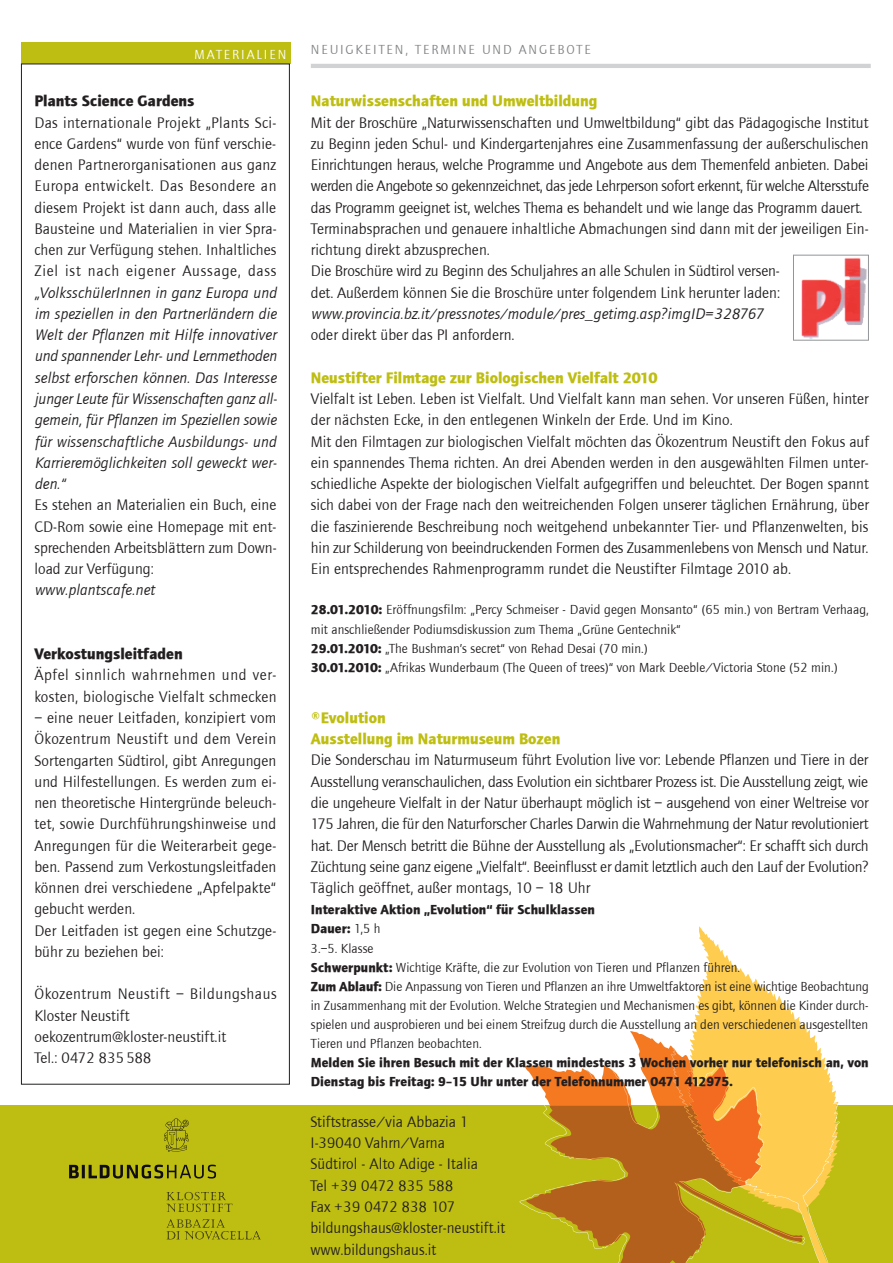
<style>
.page{position:relative;width:893px;height:1263px;background:#fff}
.page>*{position:absolute;margin:0;border:0;box-sizing:border-box;transform-origin:0 0}
.t1{font:15.75px/21.3px "Foundry Journal";letter-spacing:.005em;color:#231f20}
.t2{font:italic 15.75px/21.3px "Foundry Journal";letter-spacing:.01em;color:#231f20;text-align:justify}
.t3{font:700 15.75px/21.3px "Foundry Journal";color:#bebe12}
.t4{font:15.75px/21.3px "Foundry Journal";letter-spacing:.025em;color:#231f20}
.t5{font:700 15.75px "Foundry Journal";color:#231f20}
.t6{font:13.5px/19.2px "Foundry Journal";letter-spacing:.005em;color:#231f20}
.t7{font:700 13.5px/19.2px "Foundry Journal";letter-spacing:.005em;color:#231f20}
.t8{font:13.5px "Foundry Journal";letter-spacing:.14em;color:#808285}
.t9{font:13.5px "Foundry Journal";letter-spacing:.14em;color:#fff}
.s1{font-weight:700}
</style>
<div class="page">
<div style="left:0;top:1106px;width:893px;height:157px;background:#bebe12"></div>
<svg style="left:693px;top:926px;width:147px;height:337px"></svg>
<svg style="left:517px;top:1027px;width:288px;height:236px"></svg>
<svg style="left:523px;top:1031px;width:280px;height:232px"></svg>
<svg style="left:540px;top:1056px;width:263px;height:207px"></svg>
<svg style="left:69px;top:1118px;width:191px;height:121px"></svg>
<div style="left:21px;top:43px;width:270px;height:21px;background:#bebe12"></div>
<hr style="left:311px;top:64px;width:560px;height:4px;background:#d1d2d4">
<img style="left:801px;top:258px;width:66px;height:80px">
<div style="left:793px;top:255px;width:76px;height:85px;border:1px solid #939598"></div>
<p class="t9" style="left:195px;top:47px;width:93px">MATERIALIEN</p>
<p class="t5" style="left:34px;top:92px;width:162px">Plants Science Gardens</p>
<p class="t1" style="left:34px;top:112px;width:244px;text-align:justify">Das internationale Projekt „Plants Sci&shy;ence Gardens“ wurde von fünf verschie&shy;denen Partnerorganisationen aus ganz Europa entwickelt. Das Besondere an diesem Projekt ist dann auch, dass alle Bausteine und Materialien in vier Spra&shy;chen zur Verfügung stehen. Inhaltliches Ziel ist nach eigener Aussage, dass</p>
<p class="t2" style="left:34px;top:282px;width:244px">„VolksschülerInnen in ganz Europa und im speziellen in den Partnerländern die Welt der Pflanzen mit Hilfe innovativer und spannender Lehr- und Lernmethoden selbst erforschen können. Das Interesse junger Leute für Wissenschaften ganz all&shy;gemein, für Pflanzen im Speziellen sowie für wissenschaftliche Ausbildungs- und Karrieremöglichkeiten soll geweckt wer&shy;den.“</p>
<p class="t1" style="left:34px;top:495px;width:244px;text-align:justify">Es stehen an Materialien ein Buch, eine CD-Rom sowie eine Homepage mit ent&shy;sprechenden Arbeitsblättern zum Down&shy;load zur Verfügung:</p>
<p class="t2" style="left:34px;top:580px;width:122px">www.plantscafe.net</p>
<p class="t5" style="left:34px;top:645px;width:150px">Verkostungsleitfaden</p>
<p class="t4" style="left:34px;top:665px;width:244px">Äpfel sinnlich wahrnehmen und ver&shy;kosten, biologische Vielfalt schmecken</p>
<p class="t1" style="left:34px;top:707px;width:244px">– eine neuer Leitfaden, konzipiert vom Ökozentrum Neustift und dem Verein Sortengarten Südtirol, gibt Anregungen und Hilfestellungen. Es werden zum ei&shy;nen theoretische Hintergründe beleuch&shy;tet, sowie Durchführungshinweise und Anregungen für die Weiterarbeit gege&shy;ben. Passend zum Verkostungsleitfaden können drei verschiedene „Apfelpakte“ gebucht werden.<br>Der Leitfaden ist gegen eine Schutzge&shy;bühr zu beziehen bei:</p>
<p class="t1" style="left:34px;top:984px;width:244px">Ökozentrum Neustift – Bildungshaus<br>Kloster Neustift oekozentrum@kloster-neustift.it<br>Tel.: 0472 835 588</p>
<p class="t8" style="left:311px;top:42px;width:281px">NEUIGKEITEN, TERMINE UND ANGEBOTE</p>
<p class="t3" style="left:311px;top:90px;width:288px">Naturwissenschaften und Umweltbildung</p>
<p class="t1" style="left:311px;top:112px;width:560px">Mit der Broschüre „Naturwissenschaften und Umweltbildung“ gibt das Pädagogische Institut zu Beginn jeden Schul- und Kindergartenjahres eine Zusammenfassung der außerschulischen Einrichtungen heraus, welche Programme und Angebote aus dem Themenfeld anbieten. Dabei werden die Angebote so gekennzeichnet, das jede Lehrperson sofort erkennt, für welche Altersstufe das Programm geeignet ist, welches Thema es behandelt und wie lange das Programm dauert.<br>Terminabsprachen und genauere inhaltliche Abmachungen sind dann mit der jeweiligen Ein&shy;richtung direkt abzusprechen.<br>Die Broschüre wird zu Beginn des Schuljahres an alle Schulen in Südtirol versen-<br>det. Außerdem können Sie die Broschüre unter folgendem Link herunter laden:</p>
<p class="t2" style="left:311px;top:303px;width:454px">www.provincia.bz.it/pressnotes/module/pres_getimg.asp?imgID=328767</p>
<p class="t1" style="left:311px;top:325px;width:205px">oder direkt über das PI anfordern.</p>
<p class="t3" style="left:311px;top:367px;width:348px">Neustifter Filmtage zur Biologischen Vielfalt 2010</p>
<p class="t1" style="left:311px;top:388px;width:559px">Vielfalt ist Leben. Leben ist Vielfalt. Und Vielfalt kann man sehen. Vor unseren Füßen, hinter der nächsten Ecke, in den entlegenen Winkeln der Erde. Und im Kino.<br>Mit den Filmtagen zur biologischen Vielfalt möchten das Ökozentrum Neustift den Fokus auf ein spannendes Thema richten. An drei Abenden werden in den ausgewählten Filmen unter&shy;schiedliche Aspekte der biologischen Vielfalt aufgegriffen und beleuchtet. Der Bogen spannt sich dabei von der Frage nach den weitreichenden Folgen unserer täglichen Ernährung, über die faszinierende Beschreibung noch weitgehend unbekannter Tier- und Pflanzenwelten, bis hin zur Schilderung von beeindruckenden Formen des Zusammenlebens von Mensch und Natur.<br>Ein entsprechendes Rahmenprogramm rundet die Neustifter Filmtage 2010 ab.</p>
<p class="t6" style="left:311px;top:601px;width:559px"><span class="s1">28.01.2010:</span> Eröffnungsfilm: „Percy Schmeiser - David gegen Monsanto“ (65 min.) von Bertram Verhaag, mit anschließender Podiumsdiskussion zum Thema „Grüne Gentechnik“<br><span class="s1">29.01.2010:</span> „The Bushman’s secret“ von Rehad Desai (70 min.)<br><span class="s1">30.01.2010:</span> „Afrikas Wunderbaum (The Queen of trees)“ von Mark Deeble/Victoria Stone (52 min.)</p>
<p class="t3" style="left:311px;top:707px;width:251px">®Evolution<br>Ausstellung im Naturmuseum Bozen</p>
<p class="t1" style="left:311px;top:750px;width:559px;text-align:justify">Die Sonderschau im Naturmuseum führt Evolution live vor: Lebende Pflanzen und Tiere in der Ausstellung veranschaulichen, dass Evolution ein sichtbarer Prozess ist. Die Ausstellung zeigt, wie die ungeheure Vielfalt in der Natur überhaupt möglich ist – ausgehend von einer Weltreise vor 175 Jahren, die für den Naturforscher Charles Darwin die Wahrnehmung der Natur revolutioniert hat. Der Mensch betritt die Bühne der Ausstellung als „Evolutionsmacher“: Er schafft sich durch Züchtung seine ganz eigene „Vielfalt“. Beeinflusst er damit letztlich auch den Lauf der Evolution?<br>Täglich geöffnet, außer montags, 10 – 18 Uhr</p>
<p class="t6" style="left:311px;top:900px;width:559px"><span class="s1">Interaktive Aktion „Evolution“ für Schulklassen<br>Dauer:</span> 1,5 h<br>3.–5. Klasse<br><span class="s1">Schwerpunkt:</span> Wichtige Kräfte, die zur Evolution von Tieren und Pflanzen führen.<br><span class="s1">Zum Ablauf:</span> Die Anpassung von Tieren und Pflanzen an ihre Umweltfaktoren ist eine wichtige Beobachtung in Zusammenhang mit der Evolution. Welche Strategien und Mechanismen es gibt, können die Kinder durch&shy;spielen und ausprobieren und bei einem Streifzug durch die Ausstellung an den verschiedenen ausgestellten Tieren und Pflanzen beobachten.</p>
<p class="t7" style="left:311px;top:1053px;width:559px">Melden Sie ihren Besuch mit der Klassen mindestens 3 Wochen vorher nur telefonisch an, von<br>Dienstag bis Freitag: 9–15 Uhr unter der Telefonnummer 0471 412975.</p>
<p class="t1" style="left:310px;top:1111px;width:196px">Stiftstrasse/via Abbazia 1<br>I-39040 Vahrn/Varna<br>Südtirol - Alto Adige - Italia<br>Tel +39 0472 835 588<br>Fax +39 0472 838 107 bildungshaus@kloster-neustift.it www.bildungshaus.it</p>
</div>
